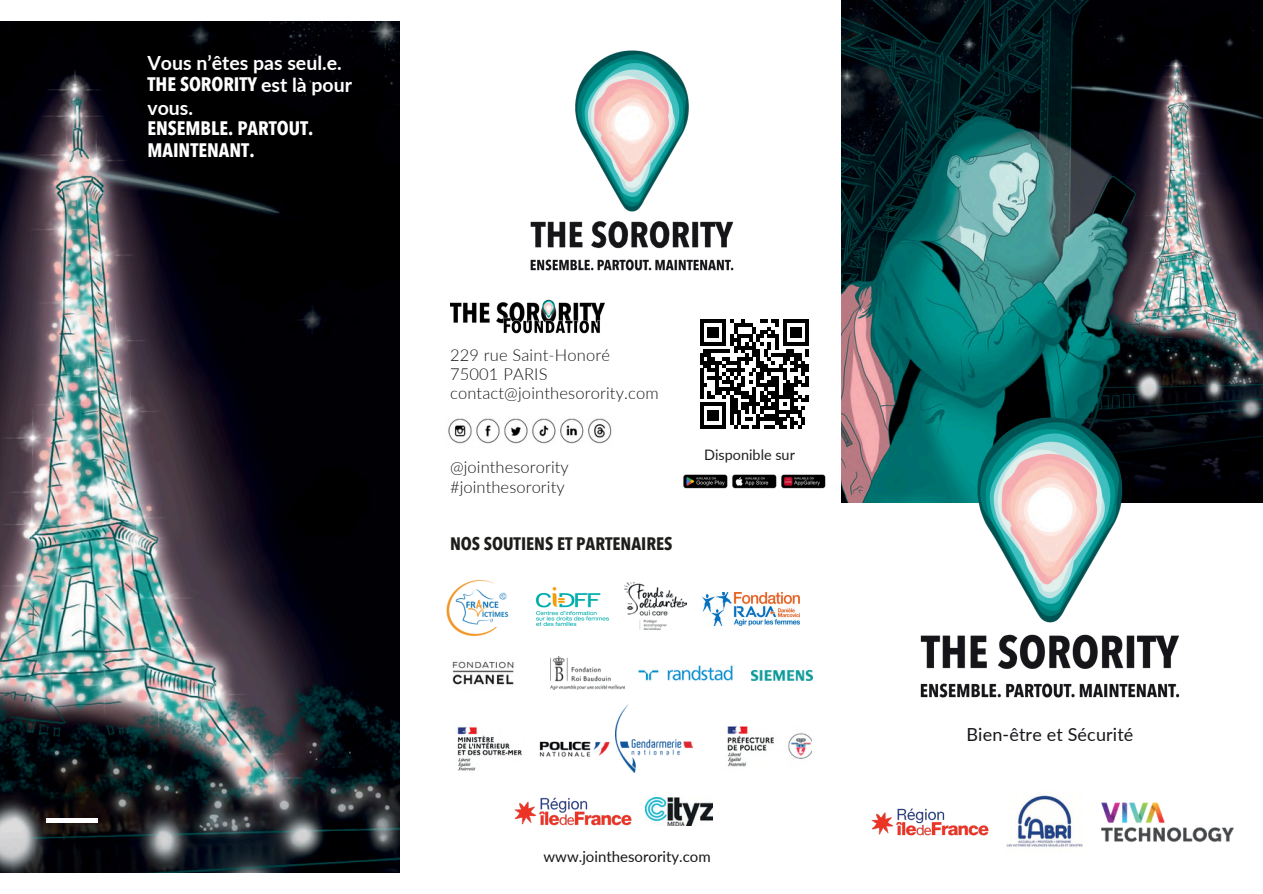
<style>
.page{position:relative;width:1263px;height:894px;background:#fff}
.page>*{position:absolute;margin:0;border:0;box-sizing:border-box;transform-origin:0 0}
.t1{font:700 19.5px/22.5px "Lato";color:#fff}
.t2{font:700 19.5px/22.5px "Avenir Next Condensed";color:#fff}
.t3{font:700 18px "Avenir Next Condensed";color:#1d1d1b}
.t4{font:18px "Lato";letter-spacing:.01em;color:#18181c}
.t5{font:300 16.5px/19.2px "Lato";letter-spacing:.01em;color:#18181c}
.t6{font:15px "Lato";color:#18181c}
.t7{font:14.4px "Lato";color:#231f20}
.s1{font-family:"Avenir Next Condensed"}
</style>
<div class="page">
<img style="left:842px;top:0;width:421px;height:502px">
<img style="left:0;top:21px;width:399px;height:851px">
<div style="left:46px;top:817px;width:51px;height:5px;background:#fff"></div>
<img style="left:550px;top:656px;width:75px;height:33px">
<img style="left:452px;top:661px;width:62px;height:24px">
<img style="left:1101px;top:802px;width:133px;height:40px">
<img style="left:530px;top:50px;width:204px;height:221px">
<img style="left:914px;top:411px;width:272px;height:287px">
<img style="left:1007px;top:795px;width:75px;height:52px">
<img style="left:871px;top:808px;width:118px;height:28px">
<img style="left:638px;top:665px;width:95px;height:16px">
<img style="left:448px;top:418px;width:164px;height:26px">
<svg style="left:700px;top:319px;width:109px;height:109px"></svg>
<img style="left:683px;top:474px;width:142px;height:14px">
<img style="left:450px;top:299px;width:154px;height:34px">
<img style="left:624px;top:582px;width:62px;height:47px">
<img style="left:446px;top:580px;width:63px;height:57px">
<img style="left:536px;top:587px;width:72px;height:38px">
<img style="left:702px;top:592px;width:98px;height:33px">
<img style="left:457px;top:726px;width:65px;height:45px">
<img style="left:615px;top:704px;width:78px;height:68px">
<img style="left:539px;top:741px;width:71px;height:16px">
<img style="left:727px;top:726px;width:85px;height:41px">
<img style="left:645px;top:797px;width:68px;height:28px">
<img style="left:514px;top:797px;width:118px;height:29px">
<img style="left:751px;top:670px;width:62px;height:10px">
<p class="t1" style="left:147px;top:51px;width:206px">Vous n’êtes pas seul.e.<br><span class="s1">THE SORORITY</span> est là pour vous.</p>
<p class="t2" style="left:147px;top:117px;width:167px">ENSEMBLE. PARTOUT.<br>MAINTENANT.</p>
<p class="t5" style="left:450px;top:344px;width:210px">229 rue Saint-Honoré<br>75001 PARIS contact@jointhesorority.com</p>
<p class="t5" style="left:450px;top:457px;width:120px">@jointhesorority #jointhesorority</p>
<h4 class="t3" style="left:450px;top:532px;width:224px">NOS SOUTIENS ET PARTENAIRES</h4>
<p class="t7" style="left:704px;top:446px;width:92px">Disponible sur</p>
<h2 class="t6" style="left:543px;top:846px;width:169px">www.jointhesorority.com</h2>
<h1 class="t4" style="left:966px;top:722px;width:168px">Bien-être et Sécurité</h1>
</div>
